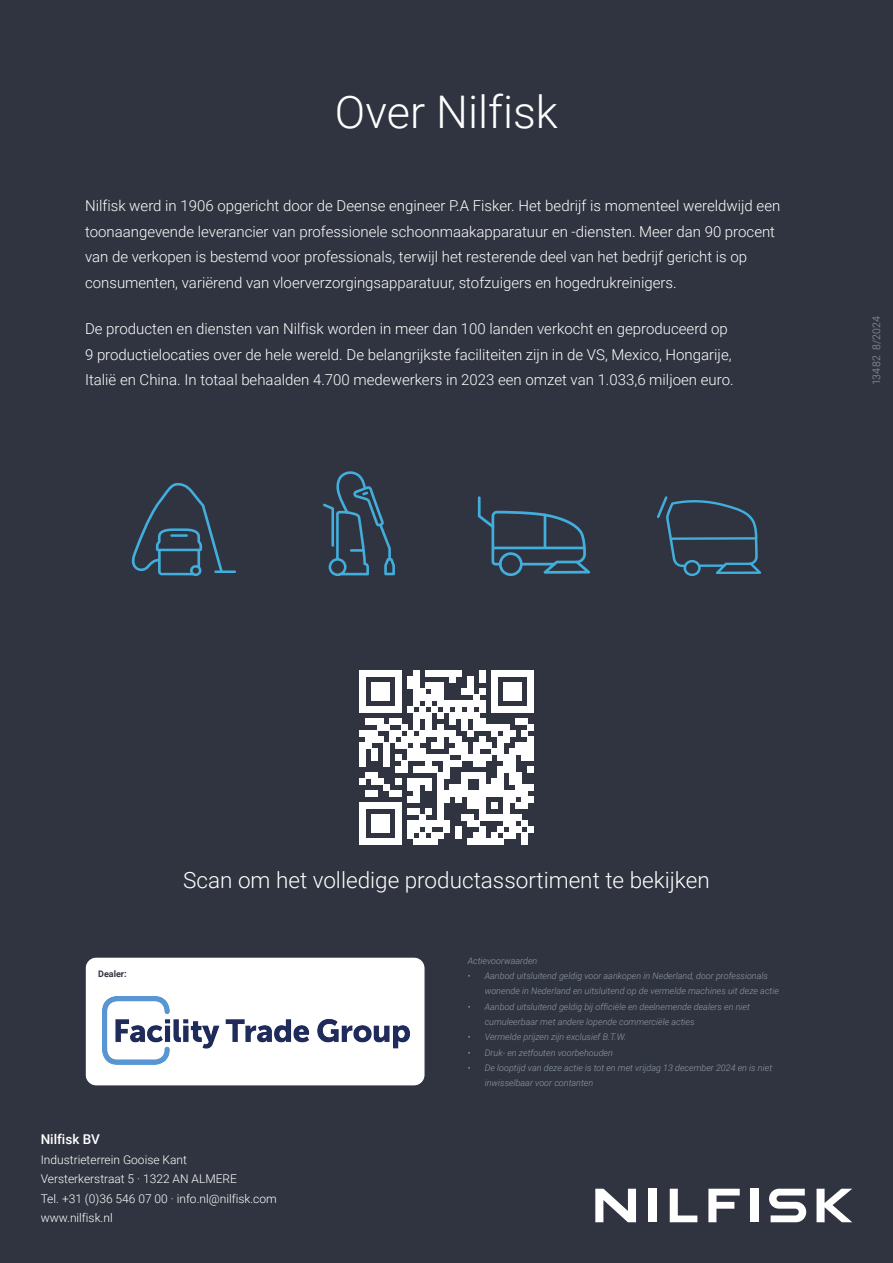
<style>
.page{position:relative;width:893px;height:1263px;background:#303440}
.page>*{position:absolute;margin:0;border:0;box-sizing:border-box;transform-origin:0 0}
.t1{font:300 45px "Roboto";color:#fff}
.t2{font:300 22.5px "Roboto";color:#fff}
.t3{font:300 15px/25.5px "Roboto";color:#fff}
.t4{font:500 13.5px "Roboto";color:#fff}
.t5{font:300 12px/19.5px "Roboto";color:#fff}
.t6{font:300 10.5px "Roboto";letter-spacing:.025em;color:#909ca9}
.t7{font:italic 300 9px/15.3px "Roboto";color:#909ca9}
.t8{font:700 9px "Roboto";color:#303440}
</style>
<div class="page">
<svg style="left:131px;top:483px;width:92px;height:93px"></svg>
<hr style="left:170px;top:534px;width:18px;height:3px;background:#42aedc">
<hr style="left:214px;top:570px;width:22px;height:3px;background:#42aedc">
<svg style="left:323px;top:471px;width:72px;height:105px"></svg>
<hr style="left:350px;top:549px;width:15px;height:3px;background:#42aedc">
<svg style="left:478px;top:496px;width:112px;height:80px"></svg>
<hr style="left:544px;top:514px;width:2px;height:35px;background:#42aedc">
<svg style="left:657px;top:496px;width:104px;height:80px"></svg>
<div style="left:467px;top:676px;width:7px;height:6px;background:#fff"></div>
<div style="left:467px;top:682px;width:7px;height:6px;background:#fff"></div>
<div style="left:467px;top:688px;width:7px;height:6px;background:#fff"></div>
<div style="left:467px;top:700px;width:7px;height:6px;background:#fff"></div>
<div style="left:467px;top:706px;width:7px;height:6px;background:#fff"></div>
<div style="left:467px;top:712px;width:7px;height:6px;background:#fff"></div>
<div style="left:467px;top:730px;width:7px;height:6px;background:#fff"></div>
<div style="left:467px;top:754px;width:7px;height:6px;background:#fff"></div>
<div style="left:467px;top:772px;width:7px;height:6px;background:#fff"></div>
<div style="left:467px;top:790px;width:7px;height:6px;background:#fff"></div>
<div style="left:467px;top:796px;width:7px;height:6px;background:#fff"></div>
<div style="left:467px;top:802px;width:7px;height:6px;background:#fff"></div>
<div style="left:467px;top:814px;width:7px;height:6px;background:#fff"></div>
<svg style="left:359px;top:670px;width:108px;height:156px"></svg>
<div style="left:467px;top:820px;width:7px;height:6px;background:#fff"></div>
<svg style="left:474px;top:670px;width:60px;height:156px"></svg>
<div style="left:359px;top:826px;width:6px;height:7px;background:#fff"></div>
<div style="left:371px;top:826px;width:6px;height:7px;background:#fff"></div>
<div style="left:377px;top:826px;width:6px;height:7px;background:#fff"></div>
<div style="left:383px;top:826px;width:6px;height:7px;background:#fff"></div>
<div style="left:395px;top:826px;width:6px;height:7px;background:#fff"></div>
<div style="left:407px;top:826px;width:6px;height:7px;background:#fff"></div>
<div style="left:413px;top:826px;width:6px;height:7px;background:#fff"></div>
<div style="left:425px;top:826px;width:6px;height:7px;background:#fff"></div>
<div style="left:443px;top:826px;width:6px;height:7px;background:#fff"></div>
<div style="left:455px;top:826px;width:6px;height:7px;background:#fff"></div>
<div style="left:480px;top:826px;width:6px;height:7px;background:#fff"></div>
<div style="left:498px;top:826px;width:6px;height:7px;background:#fff"></div>
<div style="left:510px;top:826px;width:6px;height:7px;background:#fff"></div>
<div style="left:516px;top:826px;width:6px;height:7px;background:#fff"></div>
<div style="left:528px;top:826px;width:6px;height:7px;background:#fff"></div>
<svg style="left:455px;top:833px;width:6px;height:6px"></svg>
<svg style="left:359px;top:833px;width:42px;height:12px"></svg>
<svg style="left:407px;top:833px;width:36px;height:12px"></svg>
<div style="left:467px;top:839px;width:7px;height:6px;background:#fff"></div>
<svg style="left:474px;top:833px;width:42px;height:12px"></svg>
<svg style="left:522px;top:833px;width:6px;height:12px"></svg>
<svg style="left:769px;top:1189px;width:37px;height:33px"></svg>
<svg style="left:595px;top:1189px;width:41px;height:33px"></svg>
<svg style="left:670px;top:1189px;width:27px;height:33px"></svg>
<svg style="left:816px;top:1189px;width:36px;height:33px"></svg>
<div style="left:751px;top:1189px;width:8px;height:33px;background:#fff"></div>
<svg style="left:708px;top:1189px;width:32px;height:33px"></svg>
<div style="left:649px;top:1189px;width:8px;height:33px;background:#fff"></div>
<div style="left:85px;top:957px;width:340px;height:129px;background:#fff;border-radius:11px"></div>
<div style="left:85px;top:957px;width:340px;height:129px;border:1px solid #303440;border-radius:11px"></div>
<img style="left:102px;top:997px;width:307px;height:67px">
<h1 class="t1" style="left:335px;top:80px;width:225px">Over Nilfisk</h1>
<p class="t3" style="left:85px;top:192px;width:697px">Nilfisk werd in 1906 opgericht door de Deense engineer P.A Fisker. Het bedrijf is momenteel wereldwijd een toonaangevende leverancier van professionele schoonmaakapparatuur en -diensten. Meer dan 90 procent van de verkopen is bestemd voor professionals, terwijl het resterende deel van het bedrijf gericht is op consumenten, variërend van vloerverzorgingsapparatuur, stofzuigers en hogedrukreinigers.</p>
<p class="t3" style="left:85px;top:316px;width:650px">De producten en diensten van Nilfisk worden in meer dan 100 landen verkocht en geproduceerd op<br>9 productielocaties over de hele wereld. De belangrijkste faciliteiten zijn in de VS, Mexico, Hongarije,<br>Italië en China. In totaal behaalden 4.700 medewerkers in 2023 een omzet van 1.033,6 miljoen euro.</p>
<p class="t6" style="left:869px;top:385px;width:71px;rotate:-90deg">13482 8/2024</p>
<p class="t8" style="left:98px;top:967px;width:30px">Dealer:</p>
<h2 class="t2" style="left:183px;top:864px;width:528px">Scan om het volledige productassortiment te bekijken</h2>
<p class="t7" style="left:468px;top:952px;width:71px">Actievoorwaarden</p>
<p class="t7" style="left:485px;top:968px;width:296px;text-indent:-17px">• Aanbod uitsluitend geldig voor aankopen in Nederland, door professionals wonende in Nederland en uitsluitend op de vermelde machines uit deze actie</p>
<p class="t7" style="left:485px;top:998px;width:267px;text-indent:-17px">• Aanbod uitsluitend geldig bij officiële en deelnemende dealers en niet cumuleerbaar met andere lopende commerciële acties</p>
<p class="t7" style="left:468px;top:1029px;width:160px">• Vermelde prijzen zijn exclusief B.T.W.</p>
<p class="t7" style="left:468px;top:1044px;width:147px">• Druk- en zetfouten voorbehouden</p>
<p class="t7" style="left:485px;top:1059px;width:289px;text-indent:-17px">• De looptijd van deze actie is tot en met vrijdag 13 december 2024 en is niet inwisselbaar voor contanten</p>
<p class="t4" style="left:41px;top:1130px;width:61px">Nilfisk BV</p>
<p class="t5" style="left:41px;top:1149px;width:238px">Industrieterrein Gooise Kant<br>Versterkerstraat 5 · 1322 AN ALMERE<br>Tel. +31 (0)36 546 07 00 · info.nl@nilfisk.com www.nilfisk.nl</p>
</div>
